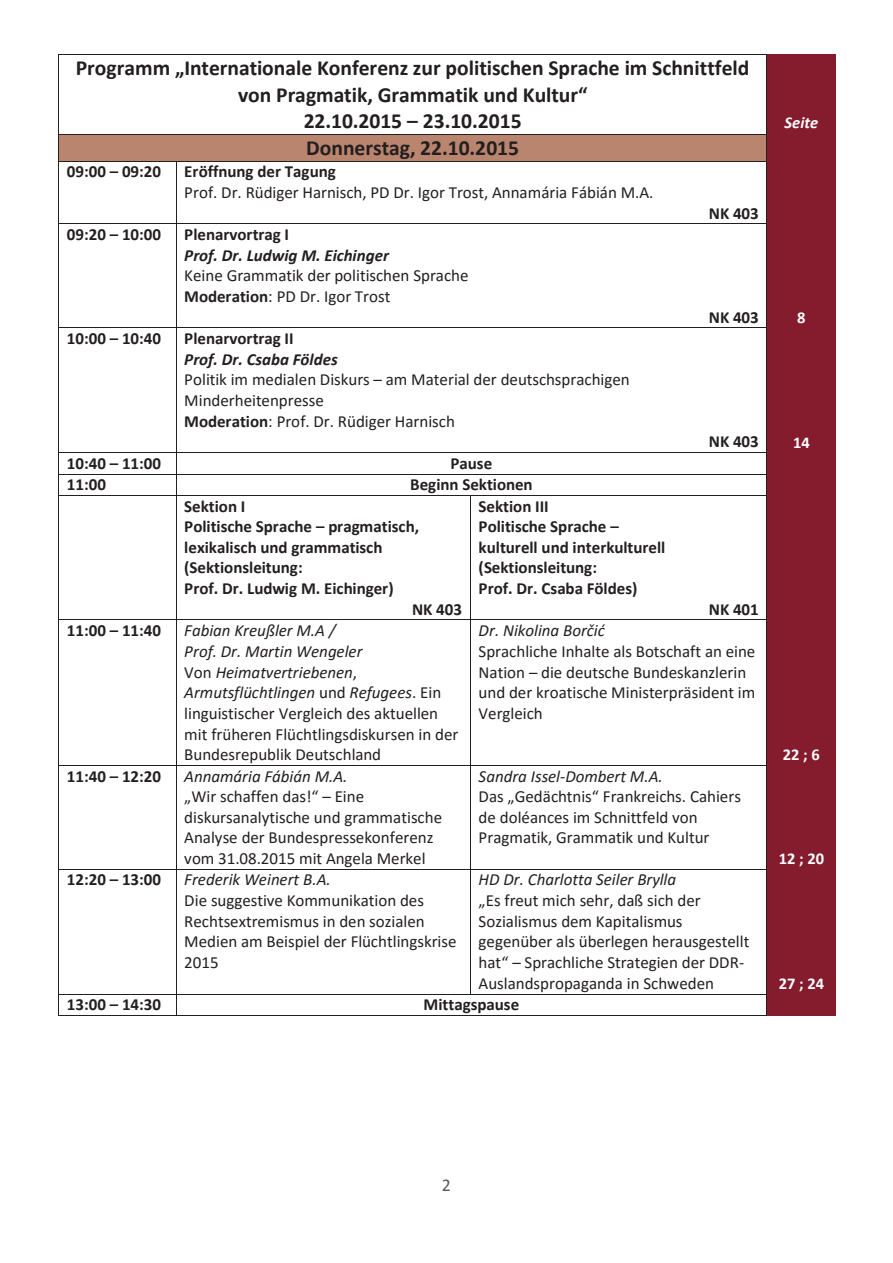
<style>
.page{position:relative;width:893px;height:1263px;background:#fff}
.page>*{position:absolute;margin:0;border:0;box-sizing:border-box;transform-origin:0 0}
.t1{font:700 21.6px/26.5px "Calibri";color:#231f20;text-align:center}
.t2{font:18px "Calibri";color:#595b5e}
.t3{font:16.95px/20.7px "Calibri";color:#231f20}
.t4{font:700 16.95px/20.5px "Calibri";letter-spacing:-.005em;color:#231f20}
.t5{font:italic 16.95px "Calibri";color:#231f20}
.t6{font:italic 700 16.95px "Calibri";color:#231f20}
.t7{font:700 16.5px "Calibri";color:#fff}
.t8{font:italic 700 16.5px "Calibri";color:#fff}
.s1{font-weight:700}
.s2{font-style:italic}
</style>
<div class="page">
<div style="left:767px;top:54px;width:69px;height:962px;background:#841c2e"></div>
<div style="left:59px;top:134px;width:708px;height:27px;background:#ba856e"></div>
<hr style="left:59px;top:54px;width:707px;height:1px;background:#231f20">
<hr style="left:58px;top:55px;width:1px;height:79px;background:#231f20">
<hr style="left:766px;top:55px;width:1px;height:79px;background:#231f20">
<hr style="left:59px;top:134px;width:707px;height:1px;background:#231f20">
<svg style="left:58px;top:134px;width:1px;height:27px"></svg>
<hr style="left:59px;top:161px;width:117px;height:1px;background:#231f20">
<hr style="left:176px;top:161px;width:590px;height:1px;background:#231f20">
<svg style="left:766px;top:134px;width:1px;height:27px"></svg>
<hr style="left:58px;top:161px;width:1px;height:62px;background:#231f20">
<hr style="left:176px;top:161px;width:1px;height:62px;background:#231f20">
<hr style="left:766px;top:161px;width:1px;height:62px;background:#231f20">
<hr style="left:59px;top:223px;width:117px;height:1px;background:#231f20">
<hr style="left:176px;top:223px;width:590px;height:1px;background:#231f20">
<hr style="left:58px;top:224px;width:1px;height:103px;background:#231f20">
<hr style="left:176px;top:224px;width:1px;height:103px;background:#231f20">
<hr style="left:766px;top:224px;width:1px;height:103px;background:#231f20">
<hr style="left:59px;top:327px;width:117px;height:1px;background:#231f20">
<hr style="left:176px;top:327px;width:590px;height:1px;background:#231f20">
<hr style="left:58px;top:328px;width:1px;height:124px;background:#231f20">
<hr style="left:176px;top:328px;width:1px;height:124px;background:#231f20">
<hr style="left:766px;top:328px;width:1px;height:124px;background:#231f20">
<hr style="left:59px;top:452px;width:117px;height:1px;background:#231f20">
<hr style="left:176px;top:452px;width:590px;height:1px;background:#231f20">
<hr style="left:59px;top:474px;width:117px;height:1px;background:#231f20">
<hr style="left:176px;top:474px;width:590px;height:1px;background:#231f20">
<svg style="left:58px;top:452px;width:1px;height:44px"></svg>
<hr style="left:59px;top:495px;width:117px;height:1px;background:#231f20">
<svg style="left:176px;top:453px;width:1px;height:42px"></svg>
<hr style="left:176px;top:495px;width:294px;height:1px;background:#231f20">
<hr style="left:470px;top:495px;width:296px;height:1px;background:#231f20">
<svg style="left:766px;top:452px;width:1px;height:44px"></svg>
<hr style="left:58px;top:496px;width:1px;height:124px;background:#231f20">
<hr style="left:176px;top:496px;width:1px;height:124px;background:#231f20">
<hr style="left:470px;top:496px;width:1px;height:124px;background:#231f20">
<hr style="left:766px;top:496px;width:1px;height:124px;background:#231f20">
<hr style="left:59px;top:620px;width:117px;height:1px;background:#231f20">
<hr style="left:176px;top:620px;width:294px;height:1px;background:#231f20">
<hr style="left:470px;top:620px;width:296px;height:1px;background:#231f20">
<hr style="left:58px;top:620px;width:1px;height:145px;background:#231f20">
<hr style="left:176px;top:620px;width:1px;height:145px;background:#231f20">
<hr style="left:470px;top:620px;width:1px;height:145px;background:#231f20">
<hr style="left:766px;top:620px;width:1px;height:145px;background:#231f20">
<hr style="left:59px;top:765px;width:117px;height:1px;background:#231f20">
<hr style="left:176px;top:765px;width:294px;height:1px;background:#231f20">
<hr style="left:470px;top:765px;width:296px;height:1px;background:#231f20">
<hr style="left:58px;top:766px;width:1px;height:103px;background:#231f20">
<hr style="left:176px;top:766px;width:1px;height:103px;background:#231f20">
<hr style="left:470px;top:766px;width:1px;height:103px;background:#231f20">
<hr style="left:766px;top:766px;width:1px;height:103px;background:#231f20">
<hr style="left:59px;top:869px;width:117px;height:1px;background:#231f20">
<hr style="left:176px;top:869px;width:294px;height:1px;background:#231f20">
<hr style="left:470px;top:869px;width:296px;height:1px;background:#231f20">
<hr style="left:58px;top:870px;width:1px;height:124px;background:#231f20">
<hr style="left:176px;top:870px;width:1px;height:124px;background:#231f20">
<hr style="left:470px;top:870px;width:1px;height:124px;background:#231f20">
<hr style="left:766px;top:870px;width:1px;height:124px;background:#231f20">
<hr style="left:59px;top:994px;width:117px;height:1px;background:#231f20">
<hr style="left:176px;top:994px;width:294px;height:1px;background:#231f20">
<hr style="left:470px;top:994px;width:296px;height:1px;background:#231f20">
<svg style="left:58px;top:994px;width:1px;height:22px"></svg>
<hr style="left:59px;top:1015px;width:117px;height:1px;background:#231f20">
<svg style="left:176px;top:995px;width:1px;height:20px"></svg>
<hr style="left:176px;top:1015px;width:590px;height:1px;background:#231f20">
<svg style="left:766px;top:994px;width:1px;height:22px"></svg>
<p class="t1" style="left:76px;top:54px;width:675px">Programm „Internationale Konferenz zur politischen Sprache im Schnittfeld von Pragmatik, Grammatik und Kultur“<br>22.10.2015 – 23.10.2015<br>Donnerstag, 22.10.2015</p>
<p class="t4" style="left:67px;top:161px;width:96px">09:00 – 09:20</p>
<p class="t4" style="left:184px;top:161px;width:153px">Eröffnung der Tagung</p>
<p class="t3" style="left:184px;top:181px;width:471px">Prof. Dr. Rüdiger Harnisch, PD Dr. Igor Trost, Annamária Fábián M.A.</p>
<p class="t4" style="left:709px;top:202px;width:52px">NK 403</p>
<p class="t4" style="left:67px;top:223px;width:96px">09:20 – 10:00</p>
<p class="t4" style="left:184px;top:223px;width:106px">Plenarvortrag I</p>
<p class="t6" style="left:184px;top:243px;width:206px">Prof. Dr. Ludwig M. Eichinger</p>
<p class="t3" style="left:184px;top:265px;width:286px">Keine Grammatik der politischen Sprache<br><span class="s1">Moderation</span>: PD Dr. Igor Trost</p>
<p class="t4" style="left:709px;top:306px;width:52px">NK 403</p>
<p class="t4" style="left:67px;top:328px;width:96px">10:00 – 10:40</p>
<p class="t4" style="left:184px;top:328px;width:111px">Plenarvortrag II</p>
<p class="t6" style="left:184px;top:347px;width:155px">Prof. Dr. Csaba Földes</p>
<p class="t3" style="left:184px;top:369px;width:447px">Politik im medialen Diskurs – am Material der deutschsprachigen<br>Minderheitenpresse<br><span class="s1">Moderation</span>: Prof. Dr. Rüdiger Harnisch</p>
<p class="t4" style="left:709px;top:431px;width:52px">NK 403</p>
<p class="t4" style="left:67px;top:452px;width:96px">10:40 – 11:00</p>
<p class="t4" style="left:451px;top:452px;width:43px">Pause</p>
<p class="t4" style="left:67px;top:474px;width:41px">11:00</p>
<p class="t4" style="left:410px;top:474px;width:124px">Beginn Sektionen</p>
<p class="t4" style="left:184px;top:495px;width:63px">Sektion I</p>
<p class="t4" style="left:184px;top:516px;width:236px">Politische Sprache – pragmatisch,</p>
<p class="t4" style="left:184px;top:536px;width:200px">lexikalisch und grammatisch</p>
<p class="t4" style="left:184px;top:557px;width:120px">(Sektionsleitung:</p>
<p class="t4" style="left:184px;top:578px;width:211px">Prof. Dr. Ludwig M. Eichinger)</p>
<p class="t4" style="left:412px;top:598px;width:52px">NK 403</p>
<p class="t4" style="left:479px;top:495px;width:188px">Sektion III<br>Politische Sprache – kulturell und interkulturell (Sektionsleitung:<br>Prof. Dr. Csaba Földes)</p>
<p class="t4" style="left:709px;top:598px;width:52px">NK 401</p>
<p class="t4" style="left:67px;top:620px;width:96px">11:00 – 11:40</p>
<p class="t3" style="left:184px;top:620px;width:276px"><span class="s2">Fabian Kreußler M.A /<br>Prof. Dr. Martin Wengeler<br></span>Von <span class="s2">Heimatvertriebenen</span>,<br><span class="s2">Armutsflüchtlingen</span> und <span class="s2">Refugees</span>. Ein linguistischer Vergleich des aktuellen mit früheren Flüchtlingsdiskursen in der<br>Bundesrepublik Deutschland</p>
<p class="t5" style="left:479px;top:619px;width:128px">Dr. Nikolina Borčić</p>
<p class="t3" style="left:479px;top:640px;width:278px">Sprachliche Inhalte als Botschaft an eine Nation – die deutsche Bundeskanzlerin und der kroatische Ministerpräsident im Vergleich</p>
<p class="t4" style="left:67px;top:765px;width:96px">11:40 – 12:20</p>
<p class="t5" style="left:184px;top:764px;width:165px">Annamária Fábián M.A.</p>
<p class="t3" style="left:184px;top:786px;width:259px">„Wir schaffen das!“ – Eine diskursanalytische und grammatische Analyse der Bundespressekonferenz vom 31.08.2015 mit Angela Merkel</p>
<p class="t4" style="left:67px;top:869px;width:96px">12:20 – 13:00</p>
<p class="t5" style="left:184px;top:868px;width:148px">Frederik Weinert B.A.</p>
<p class="t3" style="left:184px;top:890px;width:274px">Die suggestive Kommunikation des<br>Rechtsextremismus in den sozialen<br>Medien am Beispiel der Flüchtlingskrise<br>2015</p>
<p class="t5" style="left:479px;top:764px;width:186px">Sandra Issel-Dombert M.A.</p>
<p class="t3" style="left:479px;top:786px;width:264px">Das „Gedächtnis“ Frankreichs. Cahiers de doléances im Schnittfeld von<br>Pragmatik, Grammatik und Kultur</p>
<p class="t5" style="left:479px;top:868px;width:199px">HD Dr. Charlotta Seiler Brylla</p>
<p class="t3" style="left:479px;top:890px;width:272px">„Es freut mich sehr, daß sich der Sozialismus dem Kapitalismus gegenüber als überlegen herausgestellt hat“ – Sprachliche Strategien der DDR-Auslandspropaganda in Schweden</p>
<p class="t4" style="left:67px;top:994px;width:96px">13:00 – 14:30</p>
<p class="t4" style="left:424px;top:994px;width:97px">Mittagspause</p>
<p class="t8" style="left:785px;top:113px;width:35px">Seite</p>
<p class="t7" style="left:797px;top:307px;width:10px">8</p>
<p class="t7" style="left:793px;top:432px;width:18px">14</p>
<p class="t7" style="left:783px;top:745px;width:39px">22 ; 6</p>
<p class="t7" style="left:779px;top:848px;width:47px">12 ; 20</p>
<p class="t7" style="left:779px;top:973px;width:47px">27 ; 24</p>
<p class="t2" style="left:442px;top:1174px;width:11px">2</p>
</div>
